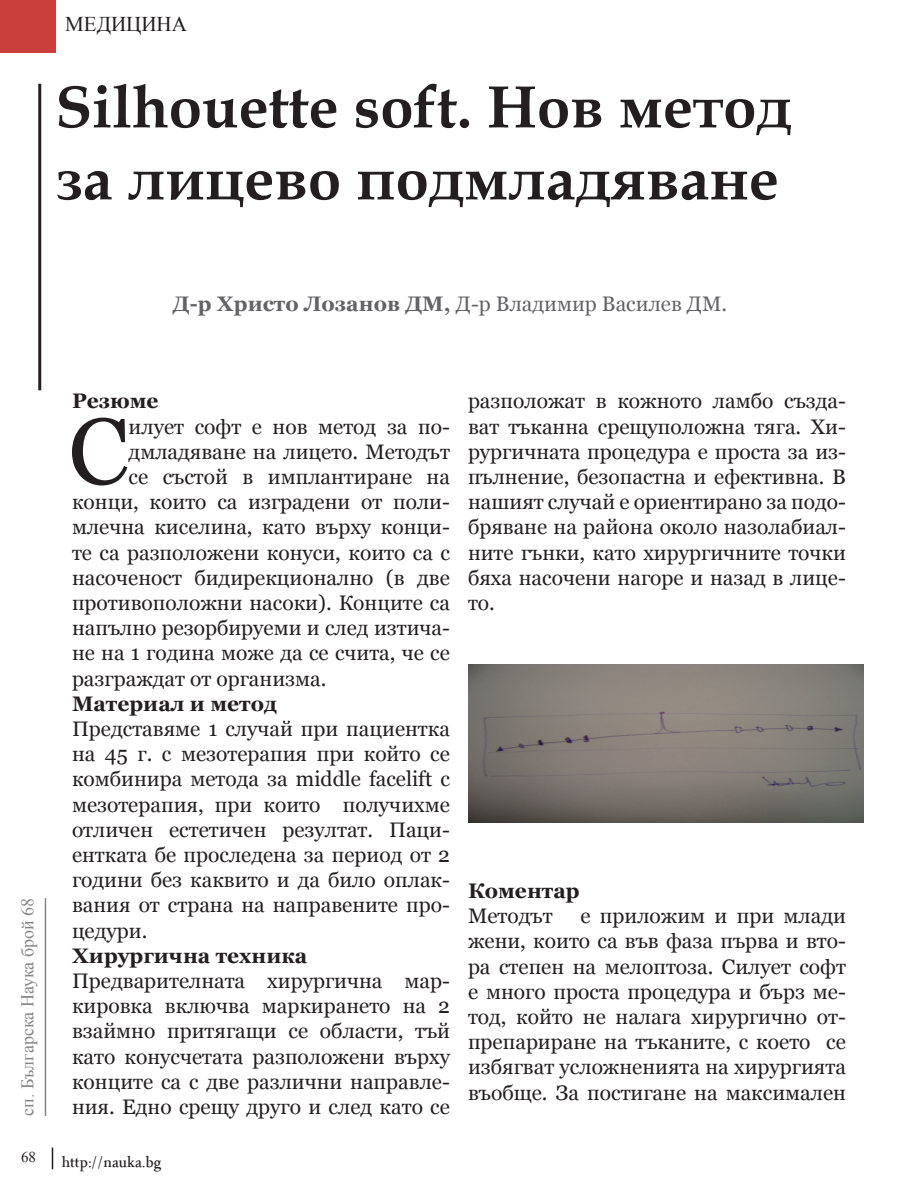
<style>
.page{position:relative;width:918px;height:1188px;background:#fff}
.page>*{position:absolute;margin:0;border:0;box-sizing:border-box;transform-origin:0 0}
.t1{font:93.75px "Georgia";color:#231f20}
.t2{font:700 60px/72px "Book Antiqua";color:#231f20}
.t3{font:22.5px "Microsoft Uighur";color:#231f20}
.t4{font:21px/25.2px "Georgia";color:#231f20;text-align:justify}
.t5{font:700 21px "Georgia";color:#231f20}
.Нормален{font:21px "Georgia";color:#636366}
.t6{font:21px "Times New Roman";color:#231f20}
.t7{font:18px "Times New Roman";color:#6b6b6e}
.t8{font:15px "Times New Roman";color:#231f20}
.s1{font-weight:700}
</style>
<div class="page">
<svg style="left:52px;top:1148px;width:1px;height:21px"></svg>
<hr style="left:45px;top:898px;width:1px;height:218px;background:#6b6b6e">
<img style="left:468px;top:665px;width:396px;height:157px">
<hr style="left:38px;top:84px;width:3px;height:306px;background:#231f20">
<div style="left:1px;top:0;width:55px;height:52px;background:#ca3f3c"></div>
<p class="t6" style="left:65px;top:10px;width:123px">МЕДИЦИНА</p>
<p class="t2" style="left:55px;top:71px;width:738px">Silhouette soft. Нов метод за лицево подмладяване</p>
<p class="Нормален" style="left:173px;top:291px;width:556px"><span class="s1">Д-р Христо Лозанов ДМ,</span> Д-р Владимир Василев ДМ.</p>
<p class="t7" style="left:15px;top:1116px;width:219px;rotate:-90deg">сп. Българска Наука брой 68</p>
<p class="t8" style="left:21px;top:1147px;width:16px">68</p>
<p class="t5" style="left:72px;top:388px;width:88px">Резюме</p>
<p class="t1" style="left:68px;top:395px;width:62px">С</p>
<p class="t4" style="left:129px;top:414px;width:323px">илует софт е нов метод за по-</p>
<p class="t4" style="left:129px;top:439px;width:323px">дмладяване на лицето. Методът</p>
<p class="t4" style="left:129px;top:465px;width:323px">се състой в имплантиране на</p>
<p class="t4" style="left:72px;top:490px;width:379px">конци, които са изградени от поли-</p>
<p class="t4" style="left:72px;top:515px;width:379px">млечна киселина, като върху конци-</p>
<p class="t4" style="left:72px;top:540px;width:379px">те са разположени конуси, които са с</p>
<p class="t4" style="left:72px;top:565px;width:379px">насоченост бидирекционално (в две</p>
<p class="t4" style="left:72px;top:591px;width:379px">противоположни насоки). Конците са</p>
<p class="t4" style="left:72px;top:616px;width:379px">напълно резорбируеми и след изтича-</p>
<p class="t4" style="left:72px;top:641px;width:379px">не на 1 година може да се счита, че се</p>
<p class="t4" style="left:72px;top:666px;width:256px">разграждат от организма.</p>
<p class="t5" style="left:72px;top:690px;width:207px">Материал и метод</p>
<p class="t4" style="left:72px;top:717px;width:379px">Представяме 1 случай при пациентка на 45 г. с мезотерапия при който се комбинира метода за middle facelift с мезотерапия, при които получихме отличен естетичен резултат. Паци&shy;ентката бе проследена за период от 2 години без каквито и да било оплак&shy;вания от страна на направените про&shy;цедури.</p>
<p class="t5" style="left:72px;top:942px;width:237px">Хирургична техника</p>
<p class="t4" style="left:72px;top:969px;width:379px">Предварителната хирургична мар&shy;кировка включва маркирането на 2 взаймно притягащи се области, тъй като конусчетата разположени върху конците са с две различни направле&shy;ния. Едно срещу друго и след като се</p>
<p class="t3" style="left:62px;top:1146px;width:101px">http://nauka.bg</p>
<p class="t4" style="left:468px;top:389px;width:380px">разположат в кожното ламбо създа&shy;ват тъканна срещуположна тяга. Хи&shy;рургичната процедура е проста за из&shy;пълнение, безопастна и ефективна. В нашият случай е ориентирано за подо&shy;бряване на района около назолабиал&shy;ните гънки, като хирургичните точки бяха насочени нагоре и назад в лице&shy;то.</p>
<p class="t5" style="left:468px;top:877px;width:113px">Коментар</p>
<p class="t4" style="left:468px;top:904px;width:86px">Методът</p>
<p class="t4" style="left:468px;top:904px;width:380px;text-indent:112px">е приложим и при млади жени, които са във фаза първа и вто&shy;ра степен на мелоптоза. Силует софт е много проста процедура и бърз ме&shy;тод, който не налага хирургично от&shy;препариране на тъканите, с което се избягват усложненията на хирургията въобще. За постигане на максимален</p>
</div>
